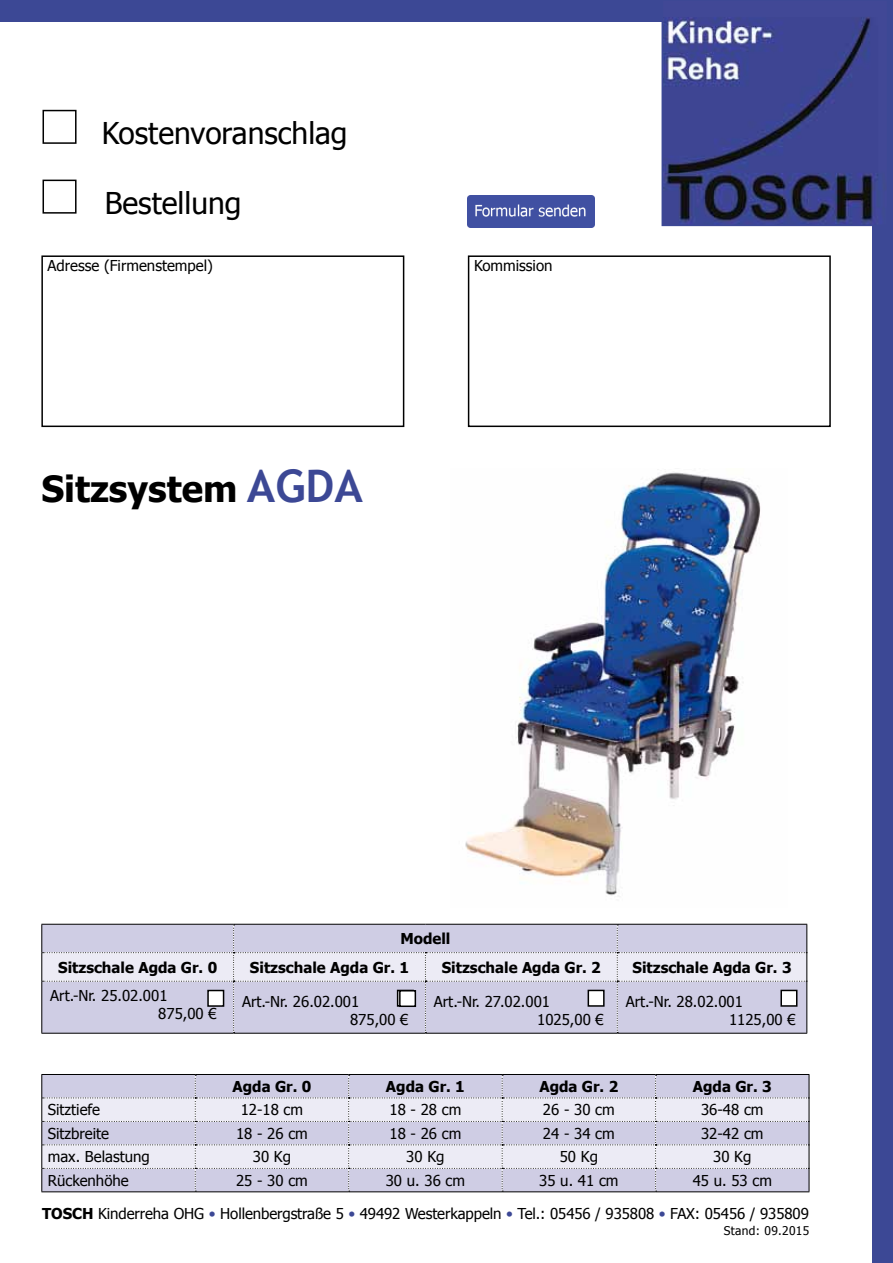
<style>
.page{position:relative;width:893px;height:1263px;background:#fff}
.page>*{position:absolute;margin:0;border:0;box-sizing:border-box;transform-origin:0 0}
.t1{font:700 36px "Tahoma";color:#000}
.t2{font:30px "Tahoma";color:#000}
.t3{font:15px/18px "Tahoma";color:#000}
.t4{font:700 15px "Tahoma";color:#000}
.t5{font:12px "Tahoma";letter-spacing:.03em;color:#000}
.s1{font-family:"Trebuchet MS";font-size:45px;color:#3c4895}
.s2{font-weight:700}
.s3{color:#3c4895}
</style>
<div class="page">
<div style="left:0;top:0;width:893px;height:21px;background:#3c4895"></div>
<div style="left:872px;top:0;width:21px;height:1263px;background:#3c4895"></div>
<img style="left:664px;top:17px;width:221px;height:206px">
<div style="left:661px;top:0;width:227px;height:226px;border:2px solid #3c4895"></div>
<div style="left:43px;top:110px;width:34px;height:34px;border:2px solid #000"></div>
<div style="left:43px;top:180px;width:34px;height:34px;border:2px solid #000"></div>
<div style="left:41px;top:255px;width:363px;height:172px;border:2px solid #000"></div>
<div style="left:468px;top:255px;width:363px;height:172px;border:2px solid #000"></div>
<hr style="left:195px;top:1074px;width:154px;height:1px;background:#000">
<hr style="left:349px;top:1074px;width:153px;height:1px;background:#000">
<hr style="left:656px;top:1074px;width:153px;height:1px;background:#000">
<hr style="left:41px;top:1074px;width:154px;height:1px;background:#000">
<hr style="left:502px;top:1074px;width:154px;height:1px;background:#000">
<svg style="left:41px;top:1075px;width:769px;height:117px;background:#d6d5e6"></svg>
<svg style="left:41px;top:924px;width:766px;height:109px;background:#d3d1e4"></svg>
<hr style="left:41px;top:981px;width:1px;height:52px;background:#000">
<hr style="left:41px;top:1033px;width:193px;height:1px;background:#000">
<hr style="left:234px;top:1033px;width:191px;height:1px;background:#000">
<hr style="left:425px;top:1033px;width:192px;height:1px;background:#000">
<hr style="left:617px;top:1033px;width:190px;height:1px;background:#000">
<div style="left:397px;top:990px;width:17px;height:17px;border:2px solid #000"></div>
<div style="left:588px;top:990px;width:16px;height:16px;background:#fff"></div>
<div style="left:588px;top:990px;width:17px;height:17px;border:2px solid #000"></div>
<div style="left:781px;top:990px;width:16px;height:16px;background:#fff"></div>
<div style="left:780px;top:990px;width:17px;height:17px;border:2px solid #000"></div>
<img style="left:465px;top:472px;width:296px;height:424px">
<div style="left:208px;top:990px;width:16px;height:16px;background:#fff"></div>
<div style="left:207px;top:990px;width:17px;height:17px;border:2px solid #000"></div>
<div style="left:400px;top:991px;width:15px;height:15px;background:#fff"></div>
<div style="left:399px;top:990px;width:17px;height:17px;border:2px solid #000"></div>
<img style="left:467px;top:195px;width:127px;height:33px">
<p class="t2" style="left:102px;top:113px;width:247px">Kostenvoranschlag</p>
<p class="t2" style="left:105px;top:183px;width:138px">Bestellung</p>
<p class="t3" style="left:48px;top:256px;width:167px">Adresse (Firmenstempel)</p>
<p class="t3" style="left:474px;top:256px;width:80px">Kommission</p>
<p class="t1" style="left:41px;top:464px;width:323px">Sitzsystem <span class="s1">AGDA</span></p>
<p class="t4" style="left:400px;top:928px;width:52px">Modell</p>
<p class="t4" style="left:58px;top:957px;width:161px">Sitzschale Agda Gr. 0</p>
<p class="t4" style="left:250px;top:957px;width:161px">Sitzschale Agda Gr. 1</p>
<p class="t4" style="left:442px;top:957px;width:161px">Sitzschale Agda Gr. 2</p>
<p class="t4" style="left:632px;top:957px;width:161px">Sitzschale Agda Gr. 3</p>
<p class="t3" style="left:158px;top:986px;width:60px;text-indent:-108px">Art.-Nr. 25.02.001<br>875,00 €</p>
<p class="t3" style="left:350px;top:991px;width:60px;text-indent:-108px">Art.-Nr. 26.02.001<br>875,00 €</p>
<p class="t3" style="left:537px;top:991px;width:68px;text-indent:-103px">Art.-Nr. 27.02.001<br>1025,00 €</p>
<p class="t3" style="left:729px;top:991px;width:68px;text-indent:-103px">Art.-Nr. 28.02.001<br>1125,00 €</p>
<p class="t4" style="left:233px;top:1076px;width:80px">Agda Gr. 0</p>
<p class="t4" style="left:386px;top:1076px;width:80px">Agda Gr. 1</p>
<p class="t4" style="left:539px;top:1076px;width:80px">Agda Gr. 2</p>
<p class="t4" style="left:693px;top:1076px;width:80px">Agda Gr. 3</p>
<p class="t3" style="left:48px;top:1100px;width:54px">Sitztiefe</p>
<p class="t3" style="left:241px;top:1100px;width:64px">12-18 cm</p>
<p class="t3" style="left:389px;top:1100px;width:73px">18 - 28 cm</p>
<p class="t3" style="left:543px;top:1100px;width:73px">26 - 30 cm</p>
<p class="t3" style="left:701px;top:1100px;width:64px">36-48 cm</p>
<p class="t3" style="left:48px;top:1124px;width:63px">Sitzbreite</p>
<p class="t3" style="left:236px;top:1124px;width:73px">18 - 26 cm</p>
<p class="t3" style="left:389px;top:1124px;width:73px">18 - 26 cm</p>
<p class="t3" style="left:543px;top:1124px;width:73px">24 - 34 cm</p>
<p class="t3" style="left:701px;top:1124px;width:64px">32-42 cm</p>
<p class="t3" style="left:48px;top:1147px;width:103px">max. Belastung</p>
<p class="t3" style="left:253px;top:1147px;width:40px">30 Kg</p>
<p class="t3" style="left:406px;top:1147px;width:40px">30 Kg</p>
<p class="t3" style="left:560px;top:1147px;width:40px">50 Kg</p>
<p class="t3" style="left:713px;top:1147px;width:40px">30 Kg</p>
<p class="t3" style="left:48px;top:1171px;width:82px">Rückenhöhe</p>
<p class="t3" style="left:236px;top:1171px;width:73px">25 - 30 cm</p>
<p class="t3" style="left:386px;top:1171px;width:81px">30 u. 36 cm</p>
<p class="t3" style="left:539px;top:1171px;width:81px">35 u. 41 cm</p>
<p class="t3" style="left:693px;top:1171px;width:81px">45 u. 53 cm</p>
<p class="t3" style="left:42px;top:1204px;width:768px"><span class="s2">TOSCH</span> Kinderreha OHG <span class="s3">•</span> Hollenbergstraße 5 <span class="s3">•</span> 49492 Westerkappeln <span class="s3">•</span> Tel.: 05456 / 935808 <span class="s3">•</span> FAX: 05456 / 935809</p>
<p class="t5" style="left:724px;top:1222px;width:87px">Stand: 09.2015</p>
</div>
